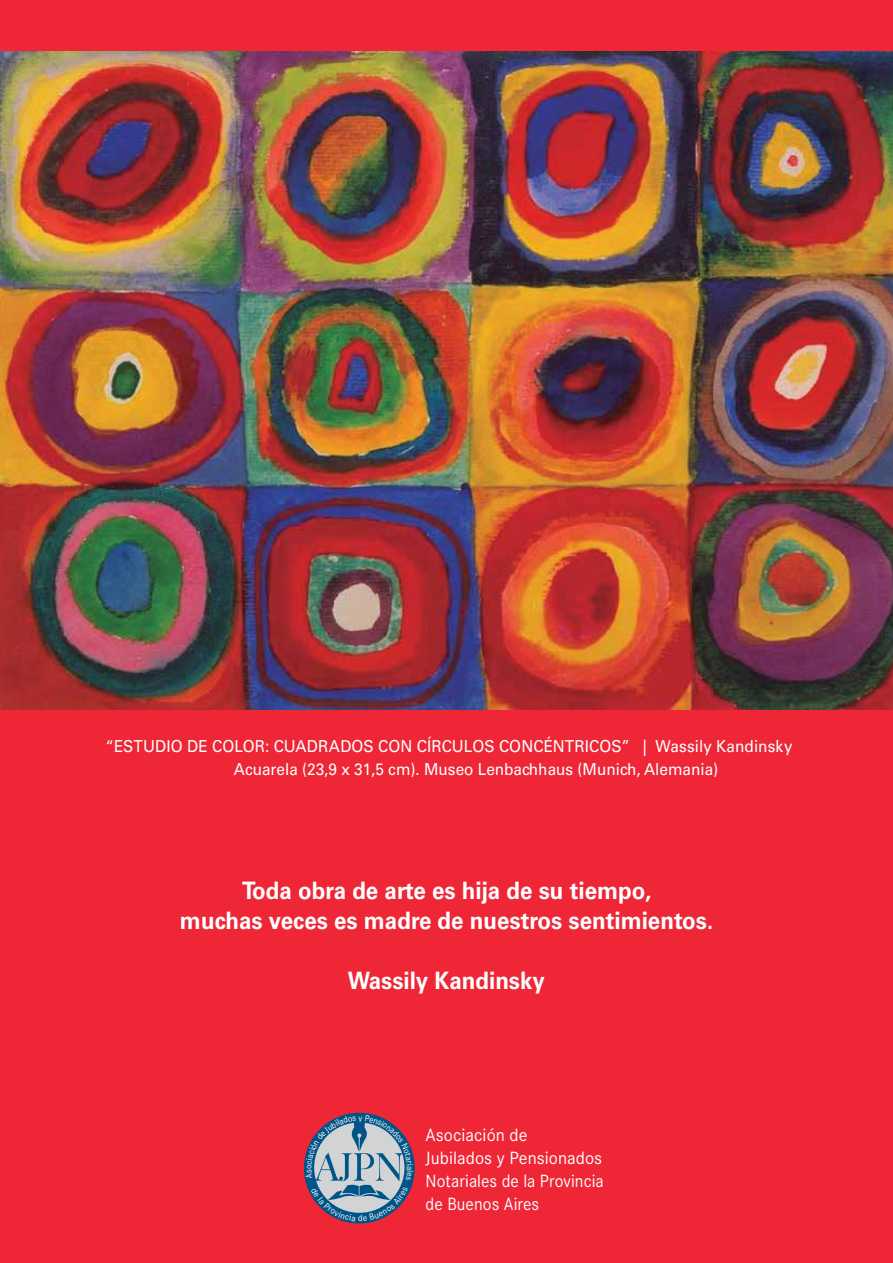
<style>
.page{position:relative;width:893px;height:1263px;background:#ee2636}
.page>*{position:absolute;margin:0;border:0;box-sizing:border-box;transform-origin:0 0}
.t1{font:700 24px/30px "Univers LT Std";color:#fff;text-align:center;scale:.93 1}
.t2{font:18.45px/23px "Corporate S";letter-spacing:.005em;color:#fff}
.t3{font:16.5px/22.5px "Univers LT Std";color:#fff;scale:.93 1}
</style>
<div class="page">
<img style="left:0;top:52px;width:893px;height:657px">
<svg style="left:306px;top:1115px;width:107px;height:106px"></svg>
<p class="t3" style="left:234px;top:735px;width:602px;text-indent:-128px">“ESTUDIO DE COLOR: CUADRADOS CON CÍRCULOS CONCÉNTRICOS” | Wassily Kandinsky<br>Acuarela (23,9 x 31,5 cm). Museo Lenbachhaus (Munich, Alemania)</p>
<h1 class="t1" style="left:180px;top:876px;width:575px">Toda obra de arte es hija de su tiempo,<br>muchas veces es madre de nuestros sentimientos.</h1>
<h1 class="t1" style="left:348px;top:966px;width:214px">Wassily Kandinsky</h1>
<p class="t2" style="left:426px;top:1124px;width:180px">Asociación de<br>Jubilados y Pensionados<br>Notariales de la Provincia de Buenos Aires</p>
</div>
